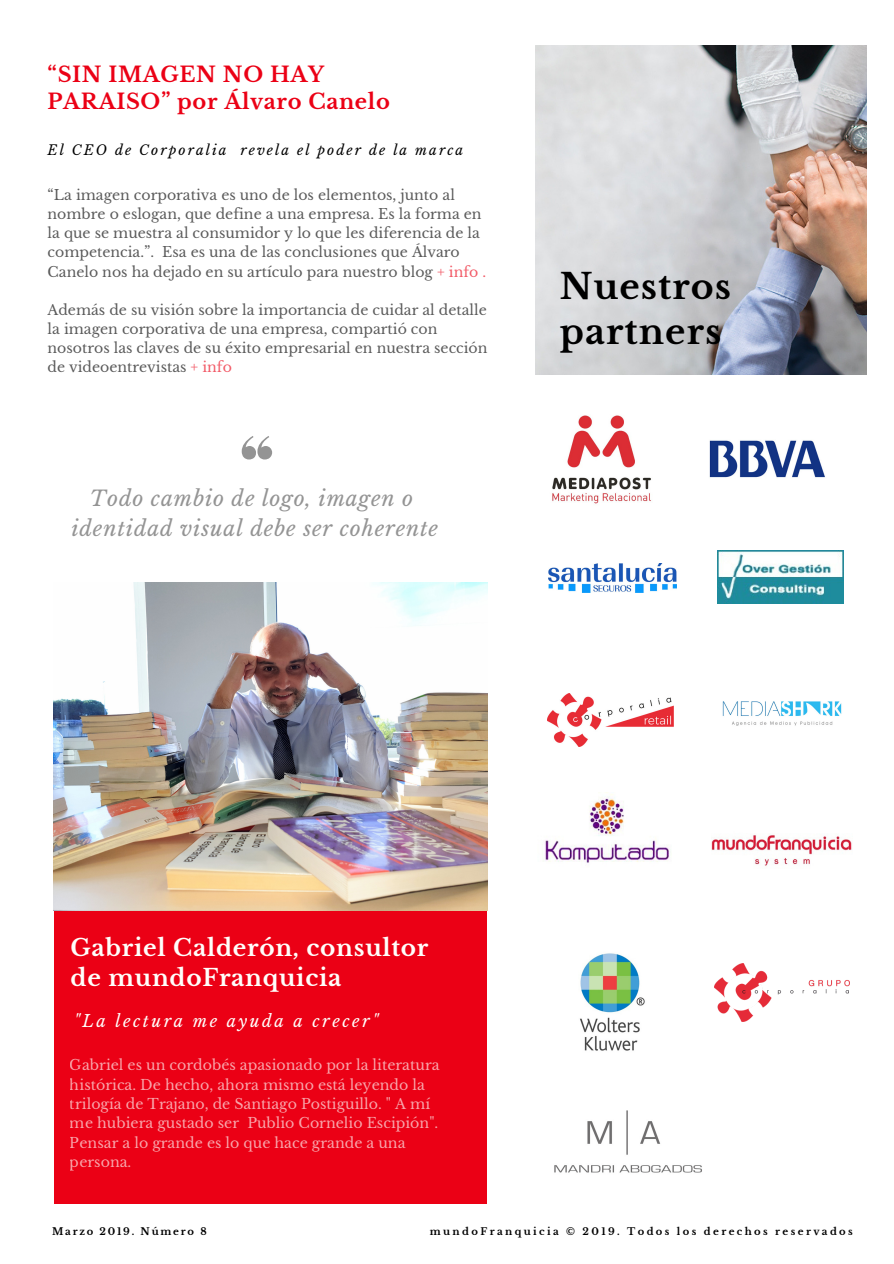
<style>
.page{position:relative;width:894px;height:1264px;background:#fff}
.page>*{position:absolute;margin:0;border:0;box-sizing:border-box;transform-origin:0 0}
.t1{font:700 34.8px/45px "Libre Baskerville";letter-spacing:.03em;color:#000}
.t2{font:700 23.25px/29.2px "Libre Baskerville";letter-spacing:.03em;color:#fffefb}
.t3{font:italic 21px/29.2px "Libre Baskerville";letter-spacing:.04em;color:#949494;text-align:center}
.t4{font:700 21px/27px "Libre Baskerville";letter-spacing:.03em;color:#eb0015}
.t5{font:italic 16.5px "Libre Baskerville";letter-spacing:.15em;color:#fffefb}
.t6{font:14.1px/19.2px "Libre Baskerville";color:#000}
.t7{font:14.1px/19.2px "Libre Baskerville";color:#fffefb}
.t8{font:italic 13.65px "Libre Baskerville";letter-spacing:.15em;color:#000}
.t9{font:700 9.9px "Libre Baskerville";letter-spacing:.24em;color:#000}
.t10{font:700 9.9px "Libre Baskerville";letter-spacing:.18em;color:#000}
.s1{color:#eb0015}
</style>
<div class="page">
<div style="left:54px;top:877px;width:432px;height:326px;background:#eb0015"></div>
<img style="left:54px;top:582px;width:433px;height:328px">
<svg style="left:242px;top:436px;width:30px;height:23px"></svg>
<img style="left:709px;top:440px;width:116px;height:38px">
<img style="left:547px;top:693px;width:126px;height:53px">
<img style="left:711px;top:835px;width:141px;height:31px">
<img style="left:722px;top:701px;width:120px;height:25px">
<img style="left:552px;top:415px;width:99px;height:89px">
<img style="left:717px;top:550px;width:126px;height:53px">
<img style="left:548px;top:563px;width:128px;height:29px">
<img style="left:580px;top:953px;width:65px;height:98px">
<img style="left:536px;top:46px;width:329px;height:329px">
<img style="left:554px;top:1110px;width:148px;height:63px">
<img style="left:545px;top:794px;width:126px;height:70px">
<img style="left:714px;top:963px;width:135px;height:58px">
<h3 class="t4" style="left:48px;top:61px;width:343px">“SIN IMAGEN NO HAY<br>PARAISO” por Álvaro Canelo</h3>
<p class="t8" style="left:48px;top:142px;width:417px">El CEO de Corporalia revela el poder de la marca</p>
<p class="t6" style="left:48px;top:185px;width:440px">“La imagen corporativa es uno de los elementos, junto al nombre o eslogan, que define a una empresa. Es la forma en la que se muestra al consumidor y lo que les diferencia de la competencia.”. Esa es una de las conclusiones que Álvaro Canelo nos ha dejado en su artículo para nuestro blog <span class="s1">+ info .</span></p>
<p class="t6" style="left:48px;top:300px;width:441px">Además de su visión sobre la importancia de cuidar al detalle la imagen corporativa de una empresa, compartió con nosotros las claves de su éxito empresarial en nuestra sección de videoentrevistas <span class="s1">+ info</span></p>
<h3 class="t3" style="left:71px;top:484px;width:368px">Todo cambio de logo, imagen o identidad visual debe ser coherente</h3>
<h1 class="t1" style="left:560px;top:264px;width:172px">Nuestros partners</h1>
<h2 class="t2" style="left:71px;top:933px;width:359px">Gabriel Calderón, consultor de mundoFranquicia</h2>
<p class="t5" style="left:74px;top:1010px;width:306px">"La lectura me ayuda a crecer"</p>
<p class="t7" style="left:70px;top:1055px;width:371px">Gabriel es un cordobés apasionado por la literatura histórica. De hecho, ahora mismo está leyendo la trilogía de Trajano, de Santiago Postiguillo. " A mí me hubiera gustado ser Publio Cornelio Escipión".<br>Pensar a lo grande es lo que hace grande a una persona.</p>
<p class="t10" style="left:52px;top:1225px;width:156px">Marzo 2019. Número 8</p>
<p class="t9" style="left:429px;top:1225px;width:424px">mundoFranquicia © 2019. Todos los derechos reservados</p>
</div>
